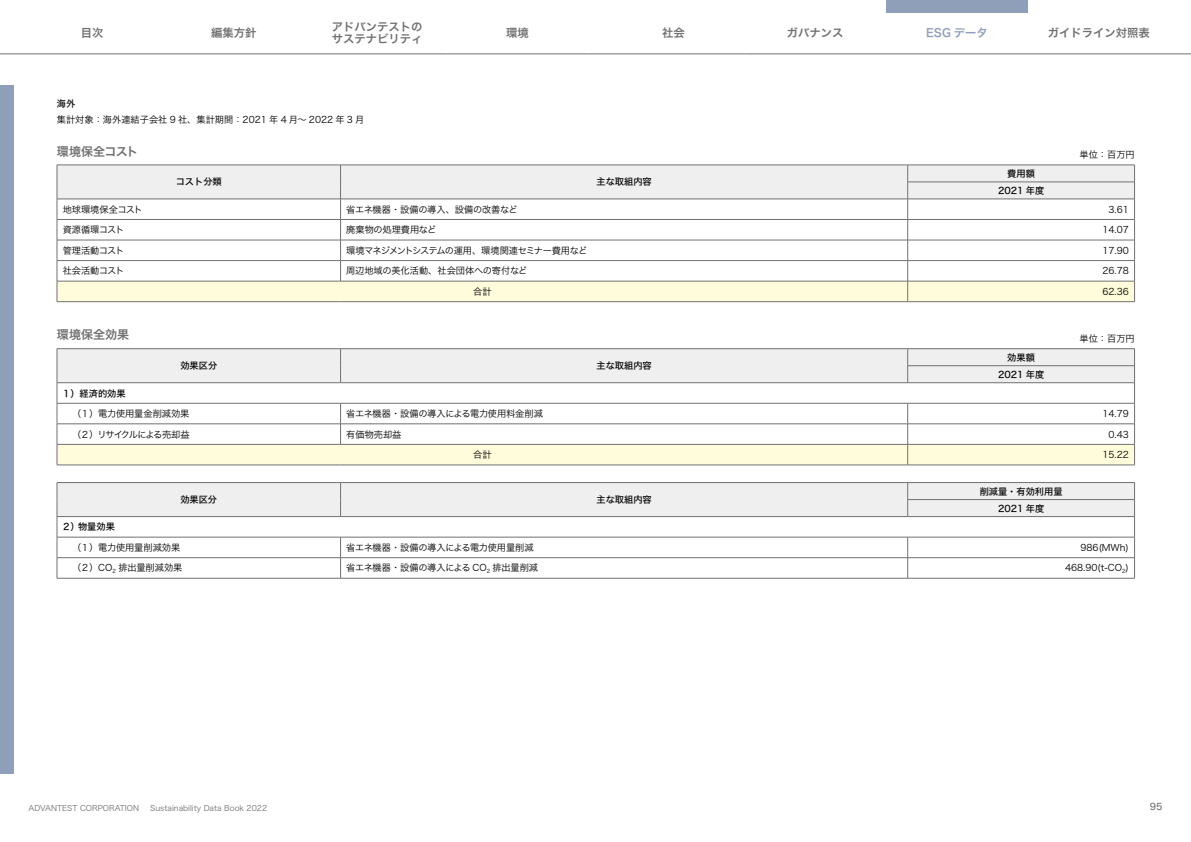
<style>
.page{position:relative;width:1191px;height:842px;background:#fff}
.page>*{position:absolute;margin:0;border:0;box-sizing:border-box;transform-origin:0 0}
.t1{font:12px "Hira Kaku Std W6";letter-spacing:-.025em;color:#727171}
.t2{font:12px "Hira Kaku Std W6";color:#727171}
.t3{font:11.3px/12px "Hira Kaku Pro N W6";color:#727171}
.t4{font:11.3px "Hira Kaku Pro N W6";color:#8f9fba}
.t5{font:9.2px "Hira Kaku Std W3";color:#000}
.t6{font:9.2px/17px "Hira Kaku Std W5";color:#000;text-align:center}
.t7{font:9.2px "Hira Kaku Std W3";letter-spacing:-.03em;color:#000}
.t8{font:9.2px "Hira Kaku Std W3";letter-spacing:-.075em;color:#000}
.t9{font:9.2px "Hira Kaku Std W3";letter-spacing:-.025em;color:#000}
.t10{font:9.2px "Hira Kaku Std W3";letter-spacing:-.035em;color:#000}
.t11{font:9.2px "Hira Kaku Std W3";letter-spacing:-.11em;color:#000}
.t12{font:9.2px "Hira Kaku Std W5";color:#727171}
.t13{font:7.8px "Hira Kaku Std W3";color:#727171}
</style>
<div class="page">
<div style="left:0;top:85px;width:13px;height:689px;background:#8f9fba"></div>
<div style="left:886px;top:0;width:142px;height:12px;background:#8f9fba"></div>
<hr style="left:446px;top:54px;width:142px;height:1px;background:#727171">
<hr style="left:602px;top:54px;width:142px;height:1px;background:#727171">
<hr style="left:744px;top:54px;width:142px;height:1px;background:#727171">
<hr style="left:886px;top:54px;width:142px;height:1px;background:#727171">
<svg style="left:0;top:54px;width:21px;height:1px"></svg>
<hr style="left:21px;top:54px;width:142px;height:1px;background:#727171">
<hr style="left:163px;top:54px;width:142px;height:1px;background:#727171">
<hr style="left:305px;top:54px;width:141px;height:1px;background:#727171">
<svg style="left:588px;top:54px;width:14px;height:1px"></svg>
<hr style="left:1028px;top:54px;width:141px;height:1px;background:#727171">
<svg style="left:1169px;top:54px;width:22px;height:1px"></svg>
<svg style="left:57px;top:165px;width:1078px;height:137px"></svg>
<hr style="left:57px;top:281px;width:283px;height:1px;background:#727171">
<hr style="left:57px;top:301px;width:283px;height:1px;background:#727171">
<hr style="left:340px;top:301px;width:567px;height:1px;background:#727171">
<hr style="left:57px;top:348px;width:283px;height:1px;background:#727171">
<hr style="left:340px;top:348px;width:567px;height:1px;background:#727171">
<hr style="left:907px;top:348px;width:227px;height:1px;background:#727171">
<hr style="left:57px;top:465px;width:283px;height:1px;background:#727171">
<hr style="left:340px;top:465px;width:567px;height:1px;background:#727171">
<hr style="left:907px;top:465px;width:227px;height:1px;background:#727171">
<svg style="left:57px;top:349px;width:1078px;height:116px"></svg>
<div style="left:907px;top:483px;width:227px;height:17px;background:#efefef"></div>
<div style="left:907px;top:500px;width:227px;height:17px;background:#efefef"></div>
<hr style="left:57px;top:482px;width:283px;height:1px;background:#727171">
<hr style="left:340px;top:482px;width:567px;height:1px;background:#727171">
<hr style="left:907px;top:482px;width:227px;height:1px;background:#727171">
<hr style="left:907px;top:537px;width:227px;height:1px;background:#727171">
<hr style="left:907px;top:557px;width:227px;height:1px;background:#727171">
<hr style="left:57px;top:578px;width:283px;height:1px;background:#727171">
<hr style="left:907px;top:578px;width:227px;height:1px;background:#727171">
<hr style="left:340px;top:578px;width:567px;height:1px;background:#727171">
<svg style="left:57px;top:483px;width:851px;height:95px"></svg>
<hr style="left:907px;top:499px;width:227px;height:1px;background:#727171">
<svg style="left:1134px;top:483px;width:1px;height:95px"></svg>
<hr style="left:907px;top:516px;width:227px;height:1px;background:#727171">
<p class="t3" style="left:81px;top:27px;width:24px">目次</p>
<p class="t3" style="left:211px;top:27px;width:47px">編集方針</p>
<p class="t3" style="left:332px;top:21px;width:92px">アドバンテストのサステナビリティ</p>
<p class="t3" style="left:506px;top:27px;width:24px">環境</p>
<p class="t3" style="left:662px;top:27px;width:24px">社会</p>
<p class="t3" style="left:787px;top:27px;width:58px">ガバナンス</p>
<p class="t4" style="left:926px;top:23px;width:63px">ESG データ</p>
<p class="t3" style="left:1047px;top:27px;width:104px">ガイドライン対照表</p>
<p class="t6" style="left:57px;top:95px;width:20px">海外</p>
<p class="t5" style="left:57px;top:113px;width:309px">集計対象：海外連結子会社 9 社、集計期間：2021 年 4 月～ 2022 年 3 月</p>
<h1 class="t1" style="left:57px;top:142px;width:83px">環境保全コスト</h1>
<p class="t5" style="left:1079px;top:148px;width:57px">単位：百万円</p>
<p class="t6" style="left:176px;top:174px;width:48px">コスト分類</p>
<p class="t6" style="left:596px;top:174px;width:57px">主な取組内容</p>
<p class="t6" style="left:998px;top:165px;width:48px">費用額<br>2021 年度</p>
<p class="t5" style="left:63px;top:202px;width:82px">地球環境保全コスト</p>
<p class="t7" style="left:346px;top:202px;width:173px">省エネ機器・設備の導入、設備の改善など</p>
<p class="t5" style="left:1108px;top:202px;width:22px">3.61</p>
<p class="t10" style="left:63px;top:223px;width:63px">資源循環コスト</p>
<p class="t5" style="left:346px;top:223px;width:91px">廃棄物の処理費用など</p>
<p class="t5" style="left:1102px;top:223px;width:28px">14.07</p>
<p class="t10" style="left:63px;top:243px;width:63px">管理活動コスト</p>
<p class="t8" style="left:346px;top:243px;width:242px">環境マネジメントシステムの運用、環境関連セミナー費用など</p>
<p class="t5" style="left:1102px;top:243px;width:28px">17.90</p>
<p class="t10" style="left:63px;top:264px;width:63px">社会活動コスト</p>
<p class="t5" style="left:346px;top:264px;width:183px">周辺地域の美化活動、社会団体への寄付など</p>
<p class="t5" style="left:1102px;top:264px;width:28px">26.78</p>
<p class="t5" style="left:473px;top:284px;width:20px">合計</p>
<p class="t5" style="left:1102px;top:284px;width:28px">62.36</p>
<h1 class="t2" style="left:57px;top:326px;width:74px">環境保全効果</h1>
<p class="t5" style="left:1079px;top:332px;width:57px">単位：百万円</p>
<p class="t6" style="left:180px;top:357px;width:38px">効果区分</p>
<p class="t6" style="left:596px;top:357px;width:57px">主な取組内容</p>
<p class="t6" style="left:998px;top:349px;width:48px">効果額<br>2021 年度</p>
<p class="t6" style="left:62px;top:385px;width:65px">１）経済的効果</p>
<p class="t5" style="left:72px;top:407px;width:119px">（１）電力使用量金削減効果</p>
<p class="t7" style="left:346px;top:407px;width:198px">省エネ機器・設備の導入による電力使用料金削減</p>
<p class="t5" style="left:1102px;top:407px;width:28px">14.79</p>
<p class="t11" style="left:72px;top:427px;width:119px">（２）リサイクルによる売却益</p>
<p class="t5" style="left:346px;top:427px;width:57px">有価物売却益</p>
<p class="t5" style="left:1108px;top:427px;width:22px">0.43</p>
<p class="t5" style="left:473px;top:448px;width:20px">合計</p>
<p class="t5" style="left:1102px;top:448px;width:28px">15.22</p>
<p class="t6" style="left:180px;top:491px;width:38px">効果区分</p>
<p class="t6" style="left:596px;top:491px;width:57px">主な取組内容</p>
<p class="t6" style="left:979px;top:483px;width:84px">削減量・有効利用量<br>2021 年度</p>
<p class="t6" style="left:62px;top:518px;width:54px">２）物量効果</p>
<p class="t5" style="left:72px;top:540px;width:110px">（１）電力使用量削減効果</p>
<p class="t7" style="left:346px;top:540px;width:189px">省エネ機器・設備の導入による電力使用量削減</p>
<p class="t5" style="left:1080px;top:540px;width:50px">986(MWh)</p>
<p class="t5" style="left:72px;top:561px;width:112px">（２）CO<sub>2</sub> 排出量削減効果</p>
<p class="t9" style="left:346px;top:561px;width:193px">省エネ機器・設備の導入による CO<sub>2</sub> 排出量削減</p>
<p class="t5" style="left:1065px;top:561px;width:65px">468.90(t-CO<sub>2</sub>)</p>
<p class="t13" style="left:28px;top:802px;width:112px">ADVANTEST CORPORATION</p>
<p class="t13" style="left:150px;top:802px;width:118px">Sustainability Data Book 2022</p>
<p class="t12" style="left:1149px;top:800px;width:14px">95</p>
</div>
